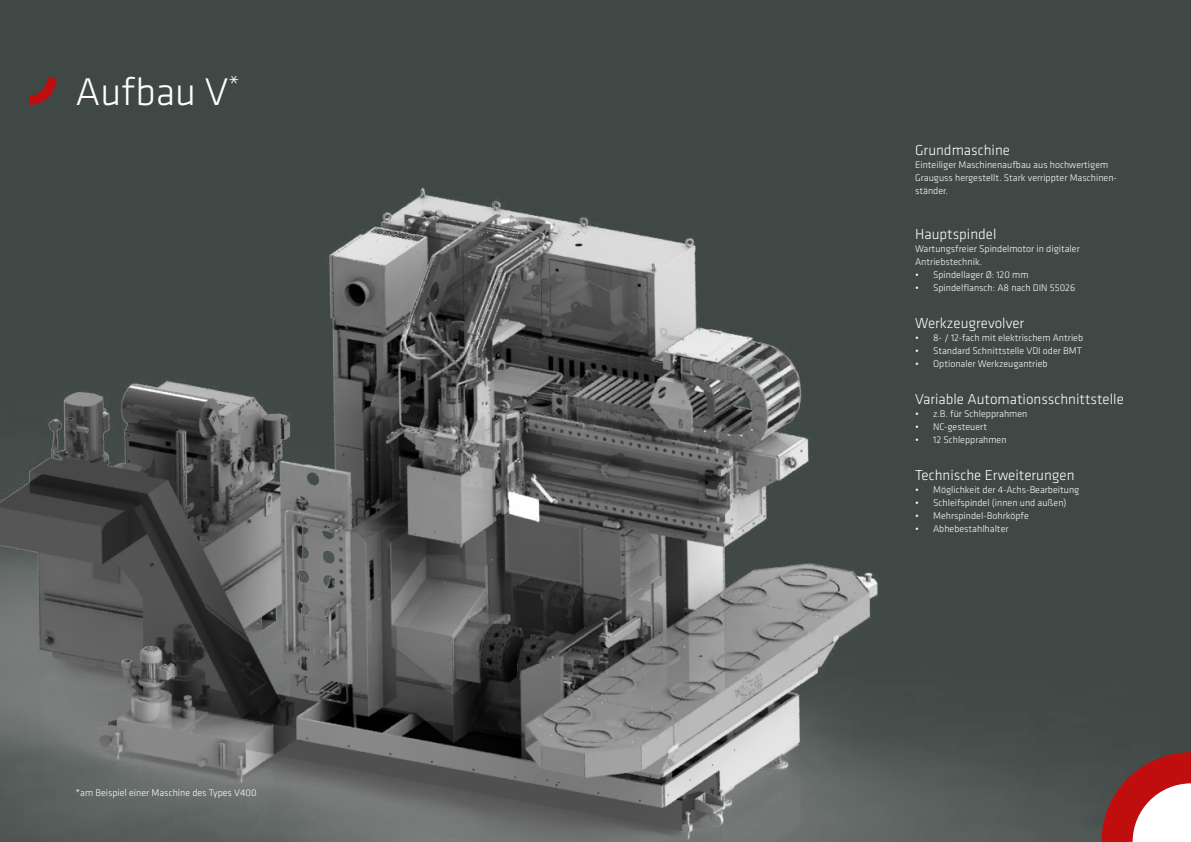
<style>
.page{position:relative;width:1191px;height:842px;background:#404846}
.page>*{position:absolute;margin:0;border:0;box-sizing:border-box;transform-origin:0 0}
.t1{font:300 40px "Klavika";color:#fff}
.t2{font:300 15px "Klavika";color:#fff}
.t3{font:300 10px/13px "Klavika";color:#fff}
</style>
<div class="page">
<img style="left:0;top:188px;width:1074px;height:654px">
<svg style="left:30px;top:78px;width:26px;height:27px"></svg>
<svg style="left:1074px;top:752px;width:117px;height:90px"></svg>
<h1 class="t1" style="left:76px;top:67px;width:165px">Aufbau V<sup>*</sup></h1>
<p class="t3" style="left:75px;top:786px;width:183px">*am Beispiel einer Maschine des Types V400</p>
<h2 class="t2" style="left:915px;top:141px;width:96px">Grundmaschine</h2>
<p class="t3" style="left:915px;top:158px;width:204px">Einteiliger Maschinenaufbau aus hochwertigem<br>Grauguss hergestellt. Stark verrippter Maschinen&shy;ständer.</p>
<h2 class="t2" style="left:915px;top:225px;width:83px">Hauptspindel</h2>
<p class="t3" style="left:915px;top:242px;width:166px">Wartungsfreier Spindelmotor in digitaler<br>Antriebstechnik.</p>
<p class="t3" style="left:915px;top:268px;width:115px">• Spindellager Ø: 120 mm</p>
<p class="t3" style="left:915px;top:281px;width:162px">• Spindelflansch: A8 nach DIN 55026</p>
<h2 class="t2" style="left:915px;top:314px;width:111px">Werkzeugrevolver</h2>
<p class="t3" style="left:915px;top:331px;width:170px">• 8- / 12-fach mit elektrischem Antrieb</p>
<p class="t3" style="left:915px;top:344px;width:168px">• Standard Schnittstelle VDI oder BMT</p>
<p class="t3" style="left:915px;top:357px;width:134px">• Optionaler Werkzeugantrieb</p>
<h2 class="t2" style="left:915px;top:390px;width:210px">Variable Automationsschnittstelle</h2>
<p class="t3" style="left:915px;top:407px;width:114px">• z.B. für Schlepprahmen</p>
<p class="t3" style="left:915px;top:420px;width:73px">• NC-gesteuert</p>
<p class="t3" style="left:915px;top:433px;width:93px">• 12 Schlepprahmen</p>
<h2 class="t2" style="left:915px;top:466px;width:161px">Technische Erweiterungen</h2>
<p class="t3" style="left:915px;top:483px;width:166px">• Möglichkeit der 4-Achs-Bearbeitung</p>
<p class="t3" style="left:915px;top:496px;width:153px">• Schleifspindel (innen und außen)</p>
<p class="t3" style="left:915px;top:509px;width:115px">• Mehrspindel-Bohrköpfe</p>
<p class="t3" style="left:915px;top:522px;width:95px">• Abhebestahlhalter</p>
</div>
